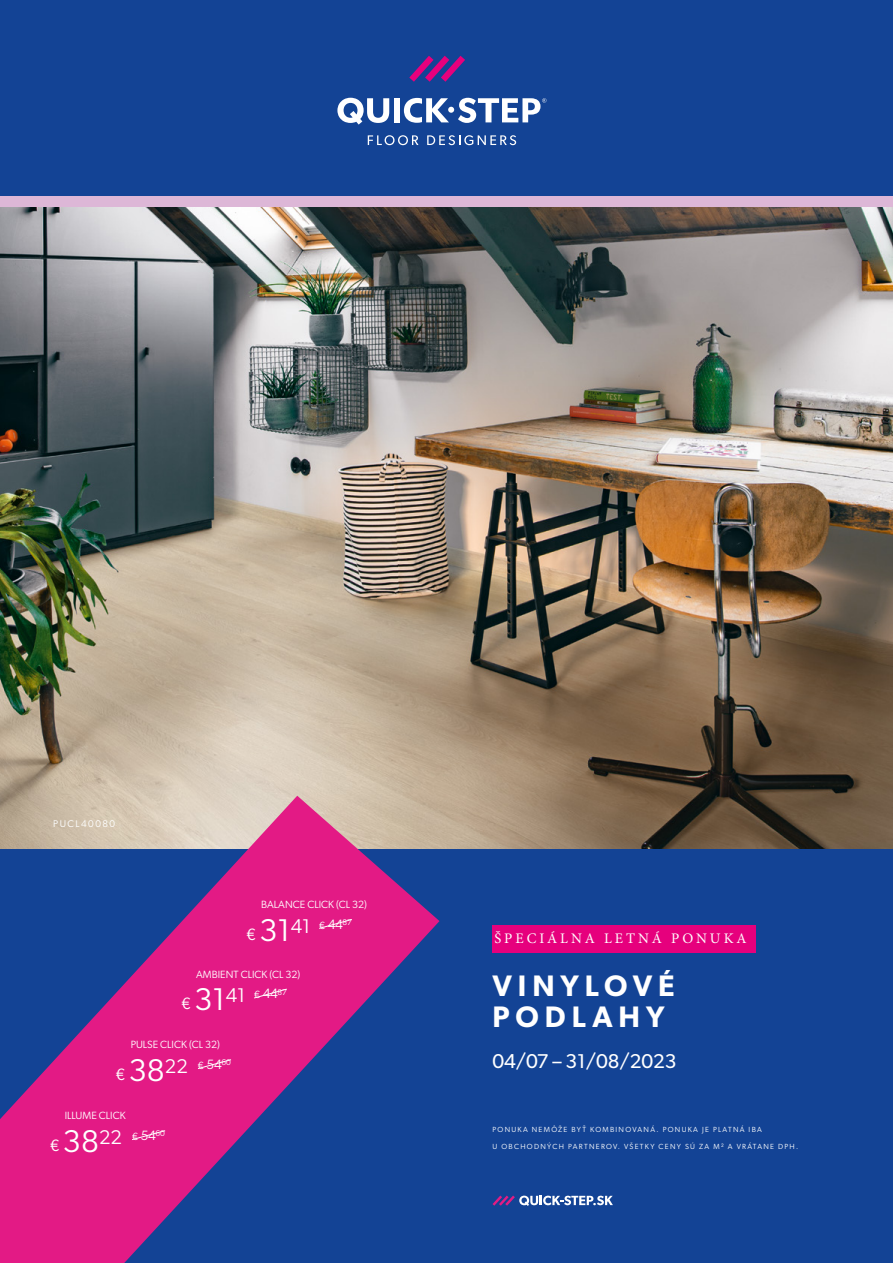
<style>
.page{position:relative;width:893px;height:1263px;background:#134395}
.page>*{position:absolute;margin:0;border:0;box-sizing:border-box;transform-origin:0 0}
.t1{font:31.5px "Gibson";color:#fff}
.t2{font:600 29.7px/32px "Gibson";letter-spacing:.2em;color:#fff}
.t3{font:20.1px "Gibson";letter-spacing:-.005em;color:#fff}
.t4{font:16.5px "Gibson";color:#fff}
.t5{font:14.7px "Minion Pro";letter-spacing:.2em;color:#fff}
.t6{font:13.5px "Gibson";letter-spacing:-.025em;color:#fff}
.t7{font:10.5px "Gibson";color:#fff}
.t8{font:9.75px "Gibson";letter-spacing:.155em;color:#fff}
.t9{font:7.35px "Gibson";letter-spacing:.175em;color:#fff}
.s1{font-size:10.5px}
</style>
<div class="page">
<svg style="left:409px;top:56px;width:56px;height:26px"></svg>
<svg style="left:368px;top:135px;width:50px;height:10px"></svg>
<svg style="left:427px;top:135px;width:89px;height:10px"></svg>
<svg style="left:337px;top:98px;width:52px;height:27px"></svg>
<div style="left:394px;top:98px;width:6px;height:24px;background:#fff"></div>
<svg style="left:404px;top:98px;width:142px;height:25px"></svg>
<div style="left:492px;top:925px;width:264px;height:27px;background:#e6007d"></div>
<svg style="left:492px;top:1195px;width:121px;height:11px"></svg>
<img style="left:0;top:207px;width:893px;height:641px">
<div style="left:0;top:196px;width:893px;height:11px;background:#ddb7d7"></div>
<svg style="left:0;top:796px;width:439px;height:467px"></svg>
<svg style="left:198px;top:1059px;width:34px;height:10px"></svg>
<svg style="left:132px;top:1130px;width:34px;height:10px"></svg>
<svg style="left:254px;top:989px;width:33px;height:9px"></svg>
<svg style="left:319px;top:919px;width:33px;height:10px"></svg>
<h3 class="t8" style="left:53px;top:818px;width:63px">PUCL40080</h3>
<h3 class="t7" style="left:261px;top:898px;width:107px">BALANCE CLICK (CL 32)</h3>
<h1 class="t1" style="left:259px;top:911px;width:53px">31<sup>41</sup></h1>
<h3 class="t4" style="left:246px;top:924px;width:11px">€</h3>
<h3 class="t7" style="left:196px;top:968px;width:106px">AMBIENT CLICK (CL 32)</h3>
<h1 class="t1" style="left:194px;top:980px;width:53px">31<sup>41</sup></h1>
<h3 class="t4" style="left:181px;top:994px;width:11px">€</h3>
<h3 class="t6" style="left:254px;top:985px;width:34px"><span class="s1">€</span> 44<sup>87</sup></h3>
<h3 class="t6" style="left:319px;top:916px;width:34px"><span class="s1">€</span> 44<sup>87</sup></h3>
<h3 class="t7" style="left:131px;top:1038px;width:91px">PULSE CLICK (CL 32)</h3>
<h1 class="t1" style="left:129px;top:1051px;width:60px">38<sup>22</sup></h1>
<h3 class="t4" style="left:116px;top:1064px;width:11px">€</h3>
<h3 class="t6" style="left:198px;top:1056px;width:34px"><span class="s1">€</span> 54<sup>60</sup></h3>
<h3 class="t7" style="left:65px;top:1109px;width:62px">ILLUME CLICK</h3>
<h1 class="t1" style="left:63px;top:1122px;width:60px">38<sup>22</sup></h1>
<h3 class="t4" style="left:50px;top:1135px;width:11px">€</h3>
<h3 class="t6" style="left:132px;top:1127px;width:34px"><span class="s1">€</span> 54<sup>60</sup></h3>
<h3 class="t5" style="left:494px;top:929px;width:254px">ŠPECIÁLNA LETNÁ PONUKA</h3>
<h2 class="t2" style="left:492px;top:968px;width:184px">VINYLOVÉ<br>PODLAHY</h2>
<h3 class="t3" style="left:492px;top:1049px;width:185px">04/07 – 31/08/2023</h3>
<p class="t9" style="left:492px;top:1125px;width:271px">PONUKA NEMÔŽE BYŤ KOMBINOVANÁ. PONUKA JE PLATNÁ IBA</p>
<p class="t9" style="left:492px;top:1142px;width:307px">U OBCHODNÝCH PARTNEROV. VŠETKY CENY SÚ ZA M² A VRÁTANE DPH.</p>
</div>
